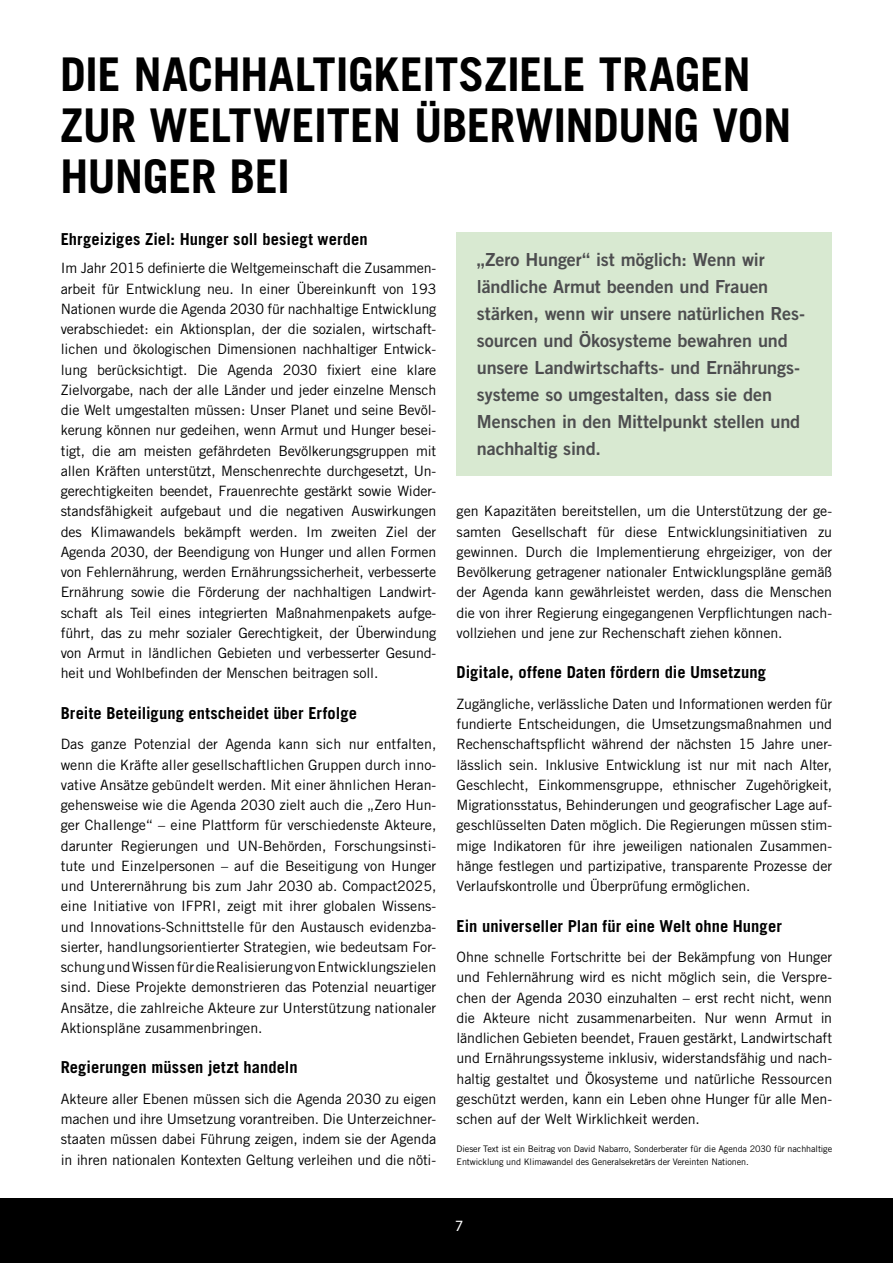
<style>
.page{position:relative;width:893px;height:1263px;background:#fff}
.page>*{position:absolute;margin:0;border:0;box-sizing:border-box;transform-origin:0 0}
.t1{font:700 46.5px/51px "Trade Gothic LT Std";letter-spacing:-.015em;color:#000}
.t2{font:18px/27px "Trade Gothic LT Std Bd 2";letter-spacing:-.005em;color:#4d4d4f}
.t3{font:700 16.5px "Trade Gothic LT Std";letter-spacing:.005em;color:#000}
.t4{font:15.75px "Myriad Pro";color:#fff}
.t5{font:14.25px/20.2px "Trade Gothic LT Std";letter-spacing:-.01em;color:#000;text-align:justify}
.t6{font:9px/12.8px "Trade Gothic LT Std";letter-spacing:-.01em;color:#000}
</style>
<div class="page">
<div style="left:0;top:1198px;width:893px;height:65px;background:#000"></div>
<div style="left:457px;top:233px;width:375px;height:243px;background:#d8e9d1"></div>
<h1 class="t1" style="left:60px;top:48px;width:733px">DIE NACHHALTIGKEITSZIELE TRAGEN<br>ZUR WELTWEITEN ÜBERWINDUNG VON<br>HUNGER BEI</h1>
<p class="t3" style="left:61px;top:229px;width:308px">Ehrgeiziges Ziel: Hunger soll besiegt werden</p>
<p class="t5" style="left:61px;top:258px;width:377px">Im Jahr 2015 definierte die Weltgemeinschaft die Zusammen&shy;arbeit für Entwicklung neu. In einer Übereinkunft von 193<br>Nationen wurde die Agenda 2030 für nachhaltige Entwicklung verabschiedet: ein Aktionsplan, der die sozialen, wirtschaft&shy;lichen und ökologischen Dimensionen nachhaltiger Entwick&shy;lung berücksichtigt. Die Agenda 2030 fixiert eine klare Zielvorgabe, nach der alle Länder und jeder einzelne Mensch die Welt umgestalten müssen: Unser Planet und seine Bevöl&shy;kerung können nur gedeihen, wenn Armut und Hunger besei&shy;tigt, die am meisten gefährdeten Bevölkerungsgruppen mit allen Kräften unterstützt, Menschenrechte durchgesetzt, Un&shy;gerechtigkeiten beendet, Frauenrechte gestärkt sowie Wider&shy;standsfähigkeit aufgebaut und die negativen Auswirkungen des Klimawandels bekämpft werden. Im zweiten Ziel der Agenda 2030, der Beendigung von Hunger und allen Formen von Fehlernährung, werden Ernährungssicherheit, verbesserte Ernährung sowie die Förderung der nachhaltigen Landwirt&shy;schaft als Teil eines integrierten Maßnahmenpakets aufge&shy;führt, das zu mehr sozialer Gerechtigkeit, der Überwindung von Armut in ländlichen Gebieten und verbesserter Gesund&shy;heit und Wohlbefinden der Menschen beitragen soll.</p>
<p class="t3" style="left:61px;top:703px;width:298px">Breite Beteiligung entscheidet über Erfolge</p>
<p class="t5" style="left:61px;top:734px;width:377px">Das ganze Potenzial der Agenda kann sich nur entfalten, wenn die Kräfte aller gesellschaftlichen Gruppen durch inno&shy;vative Ansätze gebündelt werden. Mit einer ähnlichen Heran&shy;gehensweise wie die Agenda 2030 zielt auch die „Zero Hun&shy;ger Challenge“ – eine Plattform für verschiedenste Akteure, darunter Regierungen und UN-Behörden, Forschungsinsti&shy;tute und Einzelpersonen – auf die Beseitigung von Hunger und Unterernährung bis zum Jahr 2030 ab. Compact2025, eine Initiative von IFPRI, zeigt mit ihrer globalen Wissens&shy;und Innovations-Schnittstelle für den Austausch evidenzba&shy;sierter, handlungsorientierter Strategien, wie bedeutsam For&shy;schung und Wissen für die Realisierung von Entwicklungszielen sind. Diese Projekte demonstrieren das Potenzial neuartiger Ansätze, die zahlreiche Akteure zur Unterstützung nationaler Aktionspläne zusammenbringen.</p>
<p class="t3" style="left:61px;top:1057px;width:238px">Regierungen müssen jetzt handeln</p>
<p class="t5" style="left:61px;top:1088px;width:377px">Akteure aller Ebenen müssen sich die Agenda 2030 zu eigen machen und ihre Umsetzung vorantreiben. Die Unterzeichner&shy;staaten müssen dabei Führung zeigen, indem sie der Agenda in ihren nationalen Kontexten Geltung verleihen und die nöti-</p>
<p class="t2" style="left:477px;top:246px;width:330px">„Zero Hunger“ ist möglich: Wenn wir ländliche Armut beenden und Frauen stärken, wenn wir unsere natürlichen Res&shy;sourcen und Ökosysteme bewahren und unsere Landwirtschafts- und Ernährungs&shy;systeme so umgestalten, dass sie den Menschen in den Mittelpunkt stellen und nachhaltig sind.</p>
<p class="t5" style="left:457px;top:501px;width:377px">gen Kapazitäten bereitstellen, um die Unterstützung der ge&shy;samten Gesellschaft für diese Entwicklungsinitiativen zu gewinnen. Durch die Implementierung ehrgeiziger, von der Bevölkerung getragener nationaler Entwicklungspläne gemäß der Agenda kann gewährleistet werden, dass die Menschen die von ihrer Regierung eingegangenen Verpflichtungen nach&shy;vollziehen und jene zur Rechenschaft ziehen können.</p>
<p class="t3" style="left:457px;top:662px;width:311px">Digitale, offene Daten fördern die Umsetzung</p>
<p class="t5" style="left:457px;top:693px;width:377px">Zugängliche, verlässliche Daten und Informationen werden für fundierte Entscheidungen, die Umsetzungsmaßnahmen und Rechenschaftspflicht während der nächsten 15 Jahre uner&shy;lässlich sein. Inklusive Entwicklung ist nur mit nach Alter, Geschlecht, Einkommensgruppe, ethnischer Zugehörigkeit, Migrationsstatus, Behinderungen und geografischer Lage auf&shy;geschlüsselten Daten möglich. Die Regierungen müssen stim&shy;mige Indikatoren für ihre jeweiligen nationalen Zusammen&shy;hänge festlegen und partizipative, transparente Prozesse der Verlaufskontrolle und Überprüfung ermöglichen.</p>
<p class="t3" style="left:457px;top:915px;width:327px">Ein universeller Plan für eine Welt ohne Hunger</p>
<p class="t5" style="left:457px;top:947px;width:377px">Ohne schnelle Fortschritte bei der Bekämpfung von Hunger und Fehlernährung wird es nicht möglich sein, die Verspre&shy;chen der Agenda 2030 einzuhalten – erst recht nicht, wenn die Akteure nicht zusammenarbeiten. Nur wenn Armut in ländlichen Gebieten beendet, Frauen gestärkt, Landwirtschaft und Ernährungssysteme inklusiv, widerstandsfähig und nach&shy;haltig gestaltet und Ökosysteme und natürliche Ressourcen geschützt werden, kann ein Leben ohne Hunger für alle Men&shy;schen auf der Welt Wirklichkeit werden.</p>
<p class="t6" style="left:457px;top:1142px;width:377px">Dieser Text ist ein Beitrag von David Nabarro, Sonderberater für die Agenda 2030 für nachhaltige<br>Entwicklung und Klimawandel des Generalsekretärs der Vereinten Nationen.</p>
<p class="t4" style="left:455px;top:1216px;width:10px">7</p>
</div>
